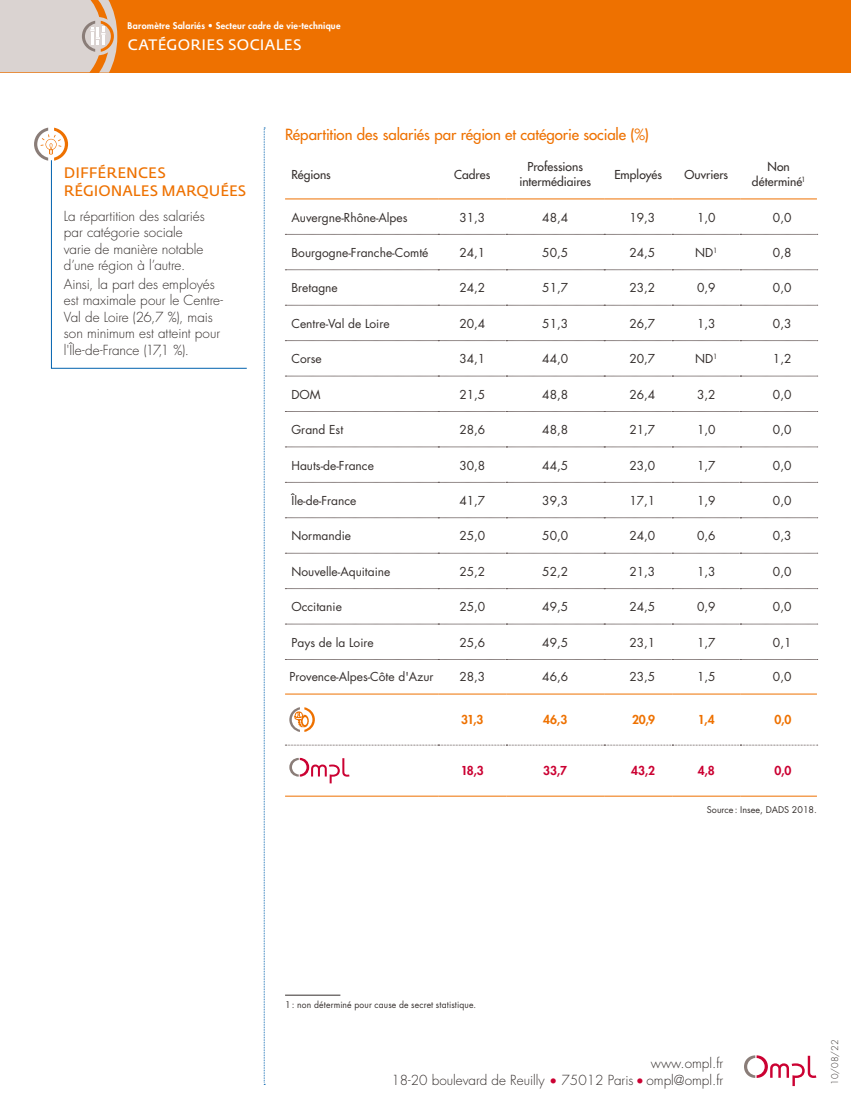
<style>
.page{position:relative;width:851px;height:1106px;background:#fff}
.page>*{position:absolute;margin:0;border:0;box-sizing:border-box;transform-origin:0 0}
.t1{font:500 15px "Futura Std";letter-spacing:-.005em;color:#ee7100}
.t2{font:15px/18px "Fedra Sans Std";letter-spacing:.005em;color:#ee7100}
.t3{font:15px "Fedra Sans Std";letter-spacing:.025em;color:#fff}
.t4{font:300 13.5px/16.5px "Futura Std";color:#352f2d}
.t5{font:12px "Futura Std";color:#352f2d}
.t6{font:500 12px/15px "Futura Std";letter-spacing:.005em;color:#352f2d;text-align:center}
.t7{font:800 12px "Futura Std";color:#ee7100}
.t8{font:800 12px "Futura Std";color:#cb0132}
.t9{font:9px "Futura Std";letter-spacing:.015em;color:#352f2d}
.t10{font:800 9px "Futura Std";letter-spacing:.025em;color:#fff}
.t11{font:300 9px "Futura Std";color:#352f2d}
.s1{color:#cb0132}
</style>
<div class="page">
<div style="left:0;top:0;width:850px;height:72px;background:#ee7100"></div>
<svg style="left:264px;top:128px;width:1px;height:957px"></svg>
<svg style="left:34px;top:128px;width:34px;height:33px"></svg>
<svg style="left:51px;top:159px;width:196px;height:210px"></svg>
<svg style="left:744px;top:1055px;width:72px;height:31px"></svg>
<svg style="left:0;top:0;width:117px;height:73px;background:#dbcac0"></svg>
<hr style="left:285px;top:796px;width:153px;height:1px;background:#ee7100">
<hr style="left:438px;top:796px;width:68px;height:1px;background:#ee7100">
<hr style="left:506px;top:796px;width:98px;height:1px;background:#ee7100">
<hr style="left:604px;top:796px;width:68px;height:1px;background:#ee7100">
<hr style="left:672px;top:796px;width:68px;height:1px;background:#ee7100">
<hr style="left:740px;top:796px;width:76px;height:1px;background:#ee7100">
<svg style="left:285px;top:745px;width:532px;height:1px"></svg>
<hr style="left:285px;top:694px;width:153px;height:1px;background:#ee7100">
<hr style="left:438px;top:694px;width:68px;height:1px;background:#ee7100">
<hr style="left:506px;top:694px;width:98px;height:1px;background:#ee7100">
<hr style="left:604px;top:694px;width:68px;height:1px;background:#ee7100">
<hr style="left:672px;top:694px;width:68px;height:1px;background:#ee7100">
<hr style="left:740px;top:694px;width:76px;height:1px;background:#ee7100">
<svg style="left:285px;top:234px;width:532px;height:1px"></svg>
<svg style="left:285px;top:269px;width:532px;height:1px"></svg>
<svg style="left:285px;top:305px;width:532px;height:1px"></svg>
<svg style="left:285px;top:340px;width:532px;height:1px"></svg>
<svg style="left:285px;top:376px;width:532px;height:1px"></svg>
<svg style="left:285px;top:411px;width:532px;height:1px"></svg>
<svg style="left:285px;top:446px;width:532px;height:1px"></svg>
<svg style="left:285px;top:482px;width:532px;height:1px"></svg>
<svg style="left:285px;top:517px;width:532px;height:1px"></svg>
<svg style="left:285px;top:553px;width:532px;height:1px"></svg>
<svg style="left:285px;top:588px;width:532px;height:1px"></svg>
<svg style="left:285px;top:624px;width:532px;height:1px"></svg>
<svg style="left:285px;top:659px;width:532px;height:1px"></svg>
<hr style="left:285px;top:199px;width:153px;height:1px;background:#ee7100">
<hr style="left:438px;top:199px;width:68px;height:1px;background:#ee7100">
<hr style="left:506px;top:199px;width:98px;height:1px;background:#ee7100">
<hr style="left:604px;top:199px;width:68px;height:1px;background:#ee7100">
<hr style="left:672px;top:199px;width:68px;height:1px;background:#ee7100">
<hr style="left:740px;top:199px;width:76px;height:1px;background:#ee7100">
<svg style="left:289px;top:707px;width:26px;height:25px"></svg>
<svg style="left:289px;top:758px;width:60px;height:25px"></svg>
<hr style="left:285px;top:994px;width:55px;height:1px;background:#352f2d">
<p class="t10" style="left:128px;top:20px;width:214px">Baromètre Salariés • Secteur cadre de vie-technique</p>
<p class="t3" style="left:128px;top:35px;width:175px">CATÉGORIES SOCIALES</p>
<p class="t2" style="left:64px;top:163px;width:184px">DIFFÉRENCES<br>RÉGIONALES MARQUÉES</p>
<p class="t4" style="left:64px;top:208px;width:143px">La répartition des salariés par catégorie sociale varie de manière notable d’une région à l’autre.</p>
<p class="t4" style="left:64px;top:276px;width:161px">Ainsi, la part des employés est maximale pour le Centre-<br>Val de Loire (26,7 %), mais son minimum est atteint pour l'Île-de-France (17,1 %).</p>
<p class="t1" style="left:285px;top:125px;width:365px">Répartition des salariés par région et catégorie sociale (%)</p>
<p class="t6" style="left:291px;top:167px;width:41px">Régions</p>
<p class="t6" style="left:454px;top:167px;width:38px">Cadres</p>
<p class="t6" style="left:519px;top:159px;width:73px">Professions intermédiaires</p>
<p class="t6" style="left:614px;top:167px;width:49px">Employés</p>
<p class="t6" style="left:684px;top:167px;width:45px">Ouvriers</p>
<p class="t6" style="left:751px;top:159px;width:55px">Non déterminé<sup>1</sup></p>
<p class="t5" style="left:291px;top:209px;width:118px">Auvergne-Rhône-Alpes</p>
<p class="t5" style="left:459px;top:209px;width:27px">31,3</p>
<p class="t5" style="left:542px;top:209px;width:27px">48,4</p>
<p class="t5" style="left:629px;top:209px;width:27px">19,3</p>
<p class="t5" style="left:697px;top:209px;width:20px">1,0</p>
<p class="t5" style="left:772px;top:209px;width:20px">0,0</p>
<p class="t5" style="left:291px;top:245px;width:138px">Bourgogne-Franche-Comté</p>
<p class="t5" style="left:459px;top:245px;width:27px">24,1</p>
<p class="t5" style="left:542px;top:245px;width:27px">50,5</p>
<p class="t5" style="left:629px;top:245px;width:27px">24,5</p>
<p class="t5" style="left:695px;top:245px;width:24px">ND<sup>1</sup></p>
<p class="t5" style="left:772px;top:245px;width:20px">0,8</p>
<p class="t5" style="left:291px;top:280px;width:48px">Bretagne</p>
<p class="t5" style="left:459px;top:280px;width:27px">24,2</p>
<p class="t5" style="left:542px;top:280px;width:27px">51,7</p>
<p class="t5" style="left:629px;top:280px;width:27px">23,2</p>
<p class="t5" style="left:697px;top:280px;width:20px">0,9</p>
<p class="t5" style="left:772px;top:280px;width:20px">0,0</p>
<p class="t5" style="left:291px;top:316px;width:100px">Centre-Val de Loire</p>
<p class="t5" style="left:459px;top:316px;width:27px">20,4</p>
<p class="t5" style="left:542px;top:316px;width:27px">51,3</p>
<p class="t5" style="left:629px;top:316px;width:27px">26,7</p>
<p class="t5" style="left:697px;top:316px;width:20px">1,3</p>
<p class="t5" style="left:772px;top:316px;width:20px">0,3</p>
<p class="t5" style="left:291px;top:351px;width:32px">Corse</p>
<p class="t5" style="left:459px;top:351px;width:27px">34,1</p>
<p class="t5" style="left:542px;top:351px;width:27px">44,0</p>
<p class="t5" style="left:629px;top:351px;width:27px">20,7</p>
<p class="t5" style="left:695px;top:351px;width:24px">ND<sup>1</sup></p>
<p class="t5" style="left:772px;top:351px;width:20px">1,2</p>
<p class="t5" style="left:291px;top:386px;width:31px">DOM</p>
<p class="t5" style="left:459px;top:386px;width:27px">21,5</p>
<p class="t5" style="left:542px;top:386px;width:27px">48,8</p>
<p class="t5" style="left:629px;top:386px;width:27px">26,4</p>
<p class="t5" style="left:697px;top:386px;width:20px">3,2</p>
<p class="t5" style="left:772px;top:386px;width:20px">0,0</p>
<p class="t5" style="left:291px;top:422px;width:53px">Grand Est</p>
<p class="t5" style="left:459px;top:422px;width:27px">28,6</p>
<p class="t5" style="left:542px;top:422px;width:27px">48,8</p>
<p class="t5" style="left:629px;top:422px;width:27px">21,7</p>
<p class="t5" style="left:697px;top:422px;width:20px">1,0</p>
<p class="t5" style="left:772px;top:422px;width:20px">0,0</p>
<p class="t5" style="left:291px;top:457px;width:84px">Hauts-de-France</p>
<p class="t5" style="left:459px;top:457px;width:27px">30,8</p>
<p class="t5" style="left:542px;top:457px;width:27px">44,5</p>
<p class="t5" style="left:629px;top:457px;width:27px">23,0</p>
<p class="t5" style="left:697px;top:457px;width:20px">1,7</p>
<p class="t5" style="left:772px;top:457px;width:20px">0,0</p>
<p class="t5" style="left:291px;top:493px;width:66px">Île-de-France</p>
<p class="t5" style="left:459px;top:493px;width:27px">41,7</p>
<p class="t5" style="left:542px;top:493px;width:27px">39,3</p>
<p class="t5" style="left:629px;top:493px;width:27px">17,1</p>
<p class="t5" style="left:697px;top:493px;width:20px">1,9</p>
<p class="t5" style="left:772px;top:493px;width:20px">0,0</p>
<p class="t5" style="left:291px;top:528px;width:61px">Normandie</p>
<p class="t5" style="left:459px;top:528px;width:27px">25,0</p>
<p class="t5" style="left:542px;top:528px;width:27px">50,0</p>
<p class="t5" style="left:629px;top:528px;width:27px">24,0</p>
<p class="t5" style="left:697px;top:528px;width:20px">0,6</p>
<p class="t5" style="left:772px;top:528px;width:20px">0,3</p>
<p class="t5" style="left:291px;top:564px;width:100px">Nouvelle-Aquitaine</p>
<p class="t5" style="left:459px;top:564px;width:27px">25,2</p>
<p class="t5" style="left:542px;top:564px;width:27px">52,2</p>
<p class="t5" style="left:629px;top:564px;width:27px">21,3</p>
<p class="t5" style="left:697px;top:564px;width:20px">1,3</p>
<p class="t5" style="left:772px;top:564px;width:20px">0,0</p>
<p class="t5" style="left:291px;top:599px;width:52px">Occitanie</p>
<p class="t5" style="left:459px;top:599px;width:27px">25,0</p>
<p class="t5" style="left:542px;top:599px;width:27px">49,5</p>
<p class="t5" style="left:629px;top:599px;width:27px">24,5</p>
<p class="t5" style="left:697px;top:599px;width:20px">0,9</p>
<p class="t5" style="left:772px;top:599px;width:20px">0,0</p>
<p class="t5" style="left:291px;top:634px;width:84px">Pays de la Loire</p>
<p class="t5" style="left:459px;top:634px;width:27px">25,6</p>
<p class="t5" style="left:542px;top:634px;width:27px">49,5</p>
<p class="t5" style="left:629px;top:634px;width:27px">23,1</p>
<p class="t5" style="left:697px;top:634px;width:20px">1,7</p>
<p class="t5" style="left:772px;top:634px;width:20px">0,1</p>
<p class="t5" style="left:289px;top:669px;width:146px">Provence-Alpes-Côte d'Azur</p>
<p class="t5" style="left:459px;top:669px;width:27px">28,3</p>
<p class="t5" style="left:542px;top:669px;width:27px">46,6</p>
<p class="t5" style="left:629px;top:669px;width:27px">23,5</p>
<p class="t5" style="left:697px;top:669px;width:20px">1,5</p>
<p class="t5" style="left:772px;top:669px;width:20px">0,0</p>
<p class="t7" style="left:461px;top:712px;width:24px">31,3</p>
<p class="t7" style="left:543px;top:712px;width:26px">46,3</p>
<p class="t7" style="left:632px;top:712px;width:25px">20,9</p>
<p class="t7" style="left:698px;top:712px;width:18px">1,4</p>
<p class="t7" style="left:774px;top:712px;width:18px">0,0</p>
<p class="t8" style="left:460px;top:763px;width:25px">18,3</p>
<p class="t8" style="left:543px;top:763px;width:25px">33,7</p>
<p class="t8" style="left:631px;top:763px;width:25px">43,2</p>
<p class="t8" style="left:697px;top:763px;width:19px">4,8</p>
<p class="t8" style="left:774px;top:763px;width:18px">0,0</p>
<p class="t9" style="left:706px;top:803px;width:111px">Source: Insee, DADS 2018.</p>
<p class="t9" style="left:285px;top:999px;width:192px">1: non déterminé pour cause de secret statistique.</p>
<p class="t4" style="left:391px;top:1055px;width:333px;text-align:right">www.ompl.fr<br>18-20 boulevard de Reuilly <span class="s1">•</span> 75012 Paris <span class="s1">•</span> ompl@ompl.fr</p>
<p class="t11" style="left:829px;top:1084px;width:46px;rotate:-90deg">10/08/22</p>
</div>
